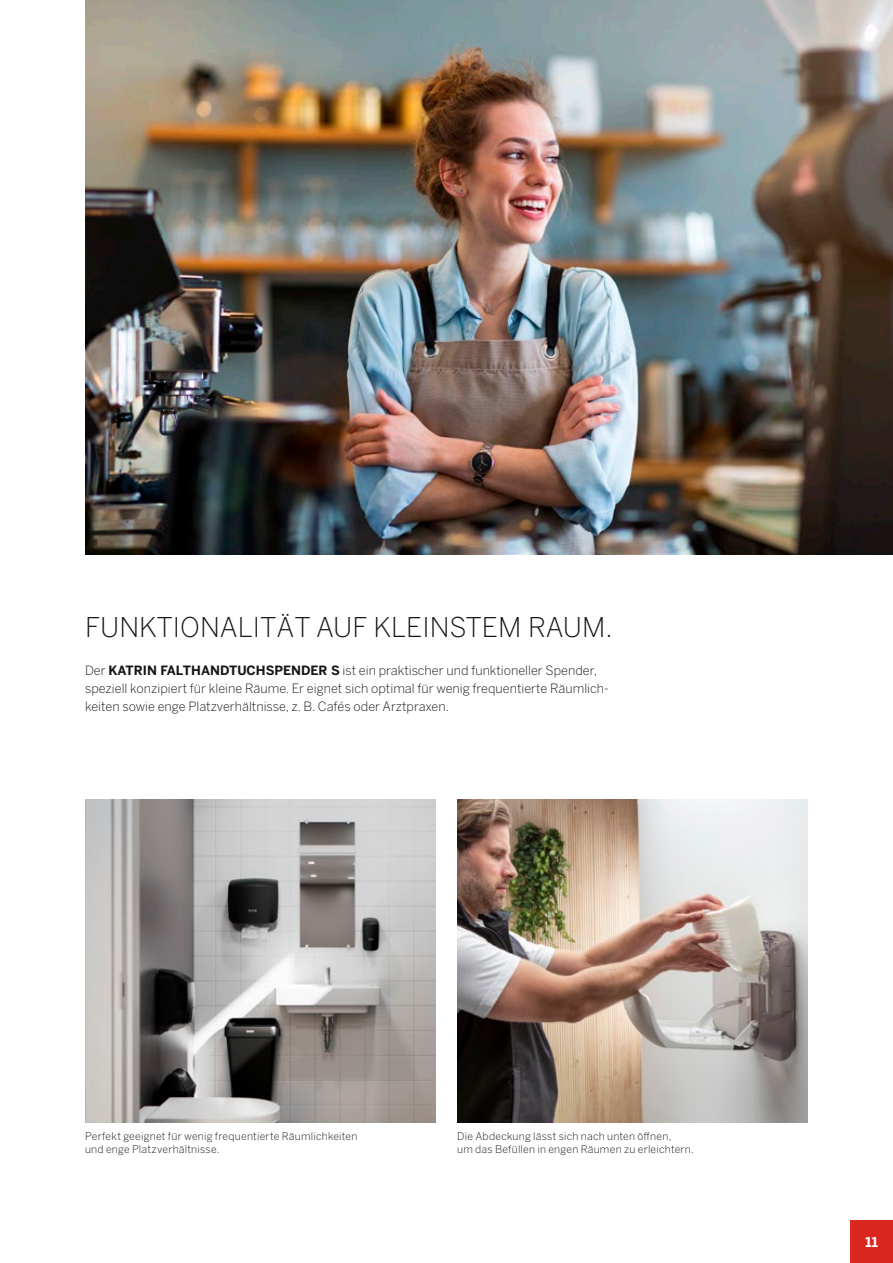
<style>
.page{position:relative;width:893px;height:1263px;background:#fff}
.page>*{position:absolute;margin:0;border:0;box-sizing:border-box;transform-origin:0 0}
.t1{font:300 27px "Benton Sans";color:#151616}
.t2{font:700 13.5px "Benton Sans";color:#fff}
.t3{font:300 12.75px/18px "Benton Sans";color:#151616}
.t4{font:300 10.5px/13.5px "Benton Sans";letter-spacing:.02em;color:#151616}
.s1{font-weight:700}
</style>
<div class="page">
<img style="left:85px;top:0;width:808px;height:555px">
<img style="left:85px;top:799px;width:351px;height:324px">
<img style="left:457px;top:799px;width:351px;height:324px">
<div style="left:850px;top:1220px;width:43px;height:43px;background:#da2820"></div>
<h1 class="t1" style="left:85px;top:611px;width:529px">FUNKTIONALITÄT AUF KLEINSTEM RAUM.</h1>
<p class="t3" style="left:85px;top:661px;width:525px">Der <span class="s1">KATRIN FALTHANDTUCHSPENDER S</span> ist ein praktischer und funktioneller Spender, speziell konzipiert für kleine Räume. Er eignet sich optimal für wenig frequentierte Räumlich&shy;keiten sowie enge Platzverhältnisse, z. B. Cafés oder Arztpraxen.</p>
<p class="t4" style="left:85px;top:1129px;width:274px">Perfekt geeignet für wenig frequentierte Räumlichkeiten und enge Platzverhältnisse.</p>
<p class="t4" style="left:457px;top:1129px;width:238px">Die Abdeckung lässt sich nach unten öffnen,<br>um das Befüllen in engen Räumen zu erleichtern.</p>
<p class="t2" style="left:865px;top:1234px;width:14px">11</p>
</div>
